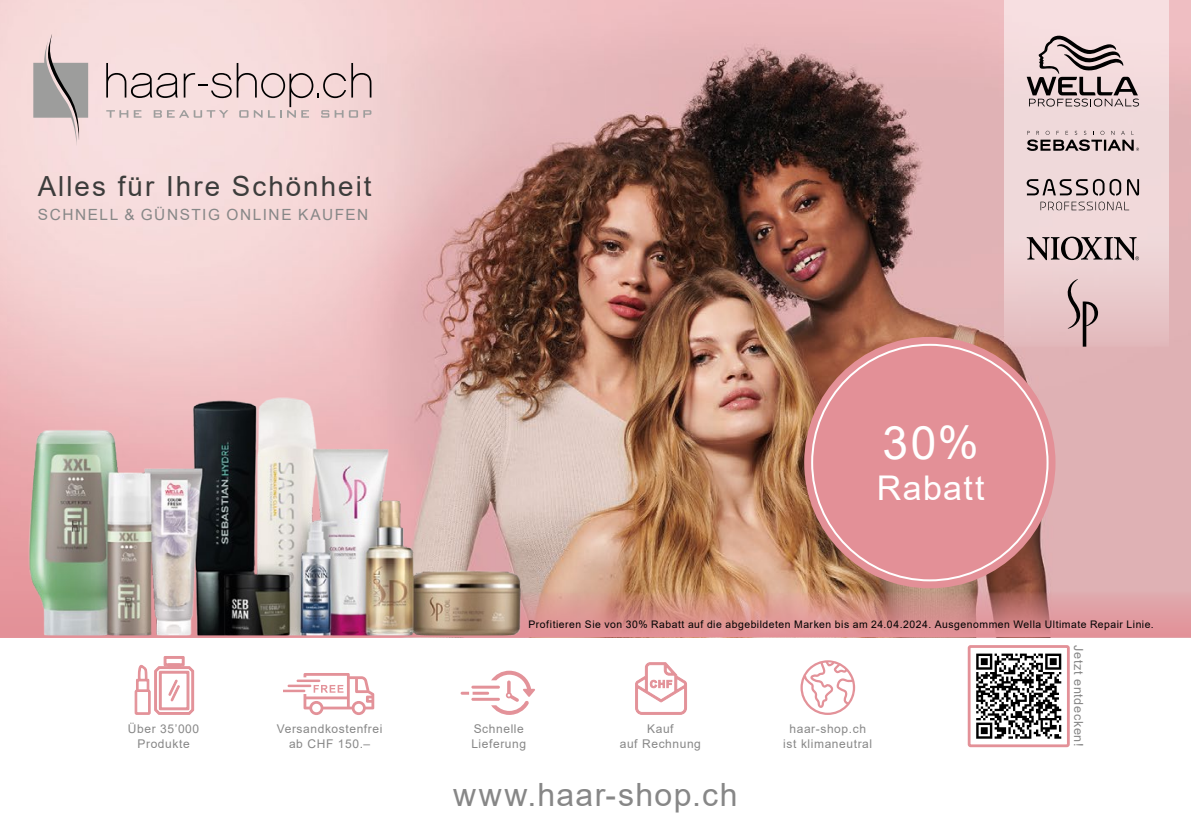
<style>
.page{position:relative;width:1191px;height:840px;background:#fff}
.page>*{position:absolute;margin:0;border:0;box-sizing:border-box;transform-origin:0 0}
.t1{font:46px "Arial";color:#fff}
.t2{font:34px "Arial";letter-spacing:.04em;color:#fff}
.t3{font:32px "Arial";letter-spacing:.045em;color:#878787}
.t4{font:27.8px "Arial";letter-spacing:.075em;color:#3c3c3b}
.t5{font:15.4px "Arial";letter-spacing:.1em;color:#878787}
.t6{font:12.6px "Arial";letter-spacing:.05em;color:#878787}
.t7{font:12px/14.4px "Arial";letter-spacing:.05em;color:#878787;text-align:center}
.t8{font:10.4px "Arial";letter-spacing:.05em;color:#000}
</style>
<div class="page">
<img style="left:0;top:0;width:1191px;height:591px">
<svg style="left:0;top:591px;width:1191px;height:44px;background:#d5928c"></svg>
<img style="left:17px;top:281px;width:515px;height:354px">
<hr style="left:0;top:635px;width:1191px;height:2px;background:#e39198">
<div style="left:1004px;top:0;width:164px;height:347px;background:linear-gradient(to bottom,#f7e3e4,#e7c7c9)"></div>
<svg style="left:1026px;top:36px;width:113px;height:70px;background:#b9a7a8"></svg>
<svg style="left:1026px;top:131px;width:113px;height:20px;background:#af9fa0"></svg>
<svg style="left:1026px;top:179px;width:113px;height:31px;background:#c0aeaf"></svg>
<svg style="left:1026px;top:236px;width:113px;height:24px;background:#a19192"></svg>
<svg style="left:1067px;top:279px;width:31px;height:67px;background:#b99d9f"></svg>
<div style="left:967px;top:644px;width:102px;height:102px;border:3px solid #e39198"></div>
<svg style="left:976px;top:653px;width:85px;height:85px"></svg>
<svg style="left:134px;top:656px;width:61px;height:58px"></svg>
<svg style="left:283px;top:673px;width:91px;height:41px"></svg>
<svg style="left:460px;top:670px;width:75px;height:44px"></svg>
<svg style="left:635px;top:662px;width:52px;height:52px"></svg>
<svg style="left:800px;top:660px;width:55px;height:54px"></svg>
<div style="left:804px;top:336px;width:251px;height:252px;background:#e39097;border-radius:50%"></div>
<svg style="left:33px;top:34px;width:55px;height:112px;background:#c5b8b8"></svg>
<svg style="left:106px;top:63px;width:265px;height:55px;background:#dcc5c5"></svg>
<h3 class="t4" style="left:38px;top:167px;width:335px">Alles für Ihre Schönheit</h3>
<p class="t5" style="left:38px;top:204px;width:332px">SCHNELL &amp; GÜNSTIG ONLINE KAUFEN</p>
<h1 class="t1" style="left:882px;top:411px;width:98px">30%</h1>
<h2 class="t2" style="left:876px;top:464px;width:109px">Rabatt</h2>
<p class="t8" style="left:528px;top:616px;width:627px">Profitieren Sie von 30% Rabatt auf die abgebildeten Marken bis am 24.04.2024. Ausgenommen Wella Ultimate Repair Linie.</p>
<p class="t7" style="left:128px;top:721px;width:73px">Über 35’000<br>Produkte</p>
<p class="t7" style="left:277px;top:721px;width:107px">Versandkostenfrei ab CHF 150.–</p>
<p class="t7" style="left:471px;top:721px;width:56px;text-align:left">Schnelle<br>Lieferung</p>
<p class="t7" style="left:620px;top:721px;width:83px">Kauf<br>auf Rechnung</p>
<p class="t7" style="left:783px;top:721px;width:90px">haar-shop.ch ist klimaneutral</p>
<h3 class="t3" style="left:453px;top:772px;width:286px">www.haar-shop.ch</h3>
<p class="t6" style="left:1087px;top:644px;width:103px;rotate:90deg">Jetzt entdecken!</p>
</div>
